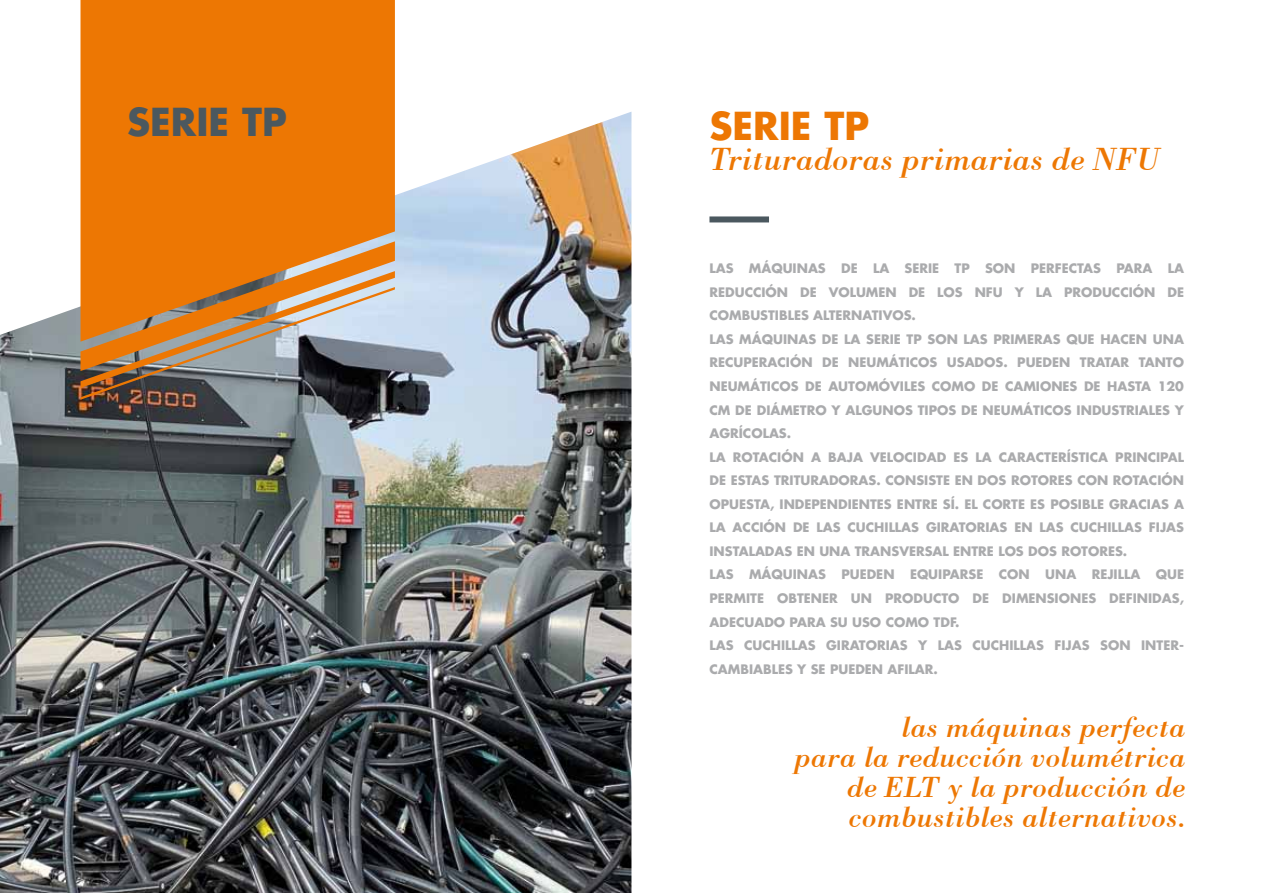
<style>
.page{position:relative;width:1263px;height:893px;background:#fff}
.page>*{position:absolute;margin:0;border:0;box-sizing:border-box;transform-origin:0 0}
.t1{font:700 37.5px "Futura";color:#ed7703}
.t2{font:700 37.5px "Futura";color:#4b585f}
.t3{font:italic 33px "Bodoni BT";color:#ed7703}
.t4{font:italic 30px/30px "Bodoni BT";color:#ed7703;text-align:right}
.t5{font:700 12.75px/23.5px "Futura";color:#aaabad}
</style>
<div class="page">
<img style="left:0;top:112px;width:631px;height:781px">
<div style="left:81px;top:0;width:314px;height:241px;background:#ed7703"></div>
<svg style="left:81px;top:241px;width:314px;height:159px;background:#b5814f"></svg>
<div style="left:709px;top:216px;width:60px;height:6px;background:#4b585f"></div>
<h1 class="t2" style="left:127px;top:97px;width:161px">SERIE TP</h1>
<h1 class="t1" style="left:709px;top:101px;width:161px">SERIE TP</h1>
<h2 class="t3" style="left:709px;top:138px;width:453px">Trituradoras primarias de NFU</h2>
<p class="t5" style="left:709px;top:256px;width:476px">LAS MÁQUINAS DE LA SERIE TP SON PERFECTAS PARA LA REDUCCIÓN DE VOLUMEN DE LOS NFU Y LA PRODUCCIÓN DE COMBUSTIBLES ALTERNATIVOS.<br>LAS MÁQUINAS DE LA SERIE TP SON LAS PRIMERAS QUE HACEN UNA RECUPERACIÓN DE NEUMÁTICOS USADOS. PUEDEN TRATAR TANTO NEUMÁTICOS DE AUTOMÓVILES COMO DE CAMIONES DE HASTA 120<br>CM DE DIÁMETRO Y ALGUNOS TIPOS DE NEUMÁTICOS INDUSTRIALES Y AGRÍCOLAS.<br>LA ROTACIÓN A BAJA VELOCIDAD ES LA CARACTERÍSTICA PRINCIPAL DE ESTAS TRITURADORAS. CONSISTE EN DOS ROTORES CON ROTACIÓN OPUESTA, INDEPENDIENTES ENTRE SÍ. EL CORTE ES POSIBLE GRACIAS A LA ACCIÓN DE LAS CUCHILLAS GIRATORIAS EN LAS CUCHILLAS FIJAS INSTALADAS EN UNA TRANSVERSAL ENTRE LOS DOS ROTORES.<br>LAS MÁQUINAS PUEDEN EQUIPARSE CON UNA REJILLA QUE PERMITE OBTENER UN PRODUCTO DE DIMENSIONES DEFINIDAS, ADECUADO PARA SU USO COMO TDF.<br>LAS CUCHILLAS GIRATORIAS Y LAS CUCHILLAS FIJAS SON INTER-CAMBIABLES Y SE PUEDEN AFILAR.</p>
<h3 class="t4" style="left:794px;top:711px;width:393px">las máquinas perfecta<br>para la reducción volumétrica de ELT y la producción de combustibles alternativos.</h3>
</div>
